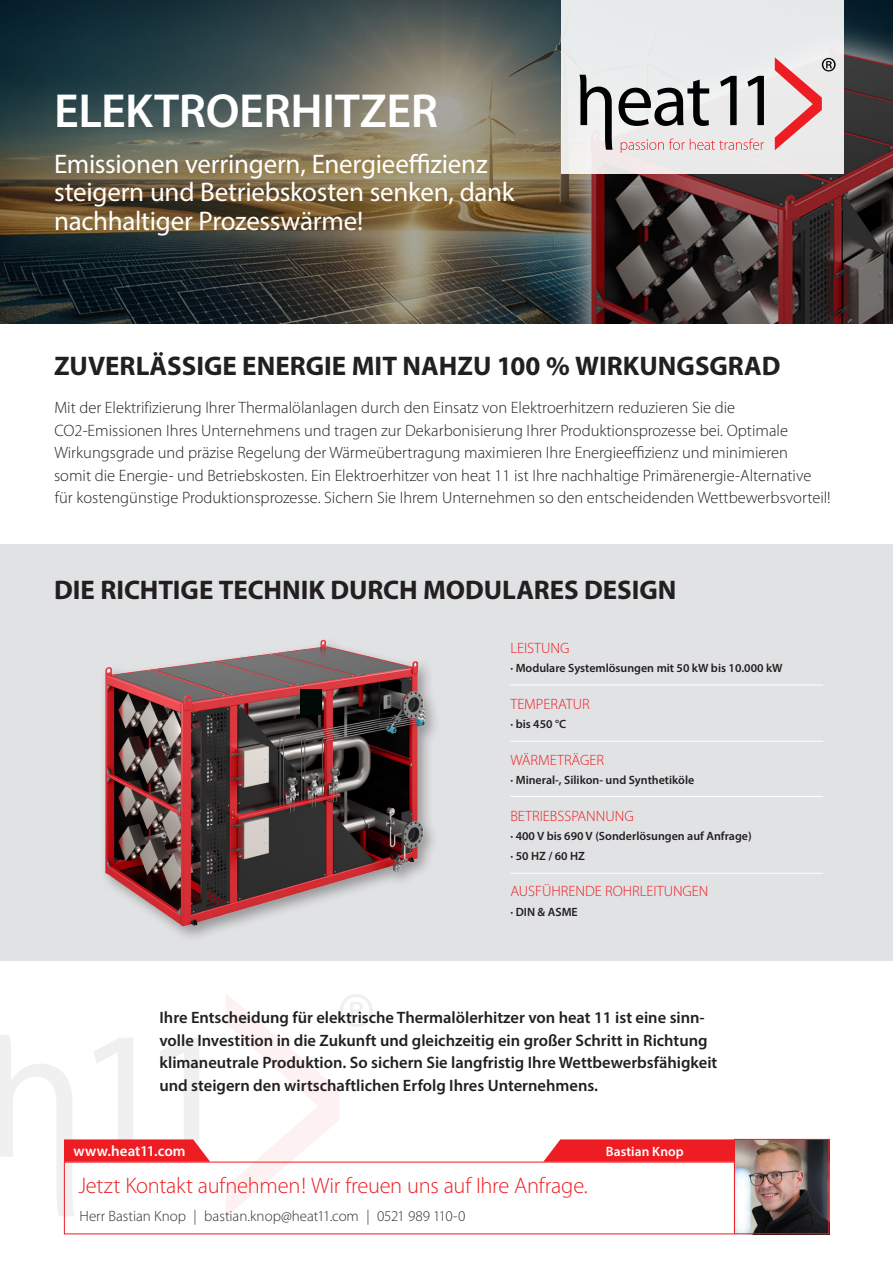
<style>
.page{position:relative;width:893px;height:1263px;background:#fff}
.page>*{position:absolute;margin:0;border:0;box-sizing:border-box;transform-origin:0 0}
.t1{font:600 48px "Myriad Pro";letter-spacing:-.005em;color:#fff}
.t2{font:27px/28.5px "Myriad Pro";letter-spacing:-.01em;color:#fff}
.headline_englisch_NEU{font:700 27px "Myriad Pro";color:#231f20}
.Main_Head{font:300 22.5px "Myriad Pro";letter-spacing:-.015em;color:#ee1d23}
.t3{font:300 16.5px/22.5px "Myriad Pro";color:#231f20}
.t4{font:600 16.5px/22.5px "Myriad Pro";color:#231f20}
.t5{font:300 15px "Myriad Pro";color:#ee1d23}
.Text_groß_Light{font:300 15px "Myriad Pro";letter-spacing:-.005em;color:#312f30}
.t6{font:600 15px "Myriad Pro";color:#fff}
.t7{font:600 13.5px "Myriad Pro";letter-spacing:.005em;color:#fff}
.t8{font:600 12px/19.5px "Myriad Pro";color:#231f20}
</style>
<div class="page">
<div style="left:0;top:544px;width:893px;height:417px;background:#e1e2e4"></div>
<svg style="left:226px;top:994px;width:147px;height:223px"></svg>
<img style="left:0;top:0;width:893px;height:323px">
<div style="left:561px;top:0;width:283px;height:173px;background:#e8eaeb"></div>
<svg style="left:775px;top:57px;width:61px;height:93px"></svg>
<svg style="left:579px;top:75px;width:185px;height:78px"></svg>
<img style="left:736px;top:1141px;width:91px;height:91px">
<div style="left:734px;top:1139px;width:95px;height:95px;border:1px solid #ee1d23"></div>
<svg style="left:0;top:1035px;width:210px;height:181px"></svg>
<svg style="left:543px;top:1139px;width:191px;height:23px;background:#ef2c32"></svg>
<img style="left:105px;top:639px;width:323px;height:290px">
<hr style="left:510px;top:685px;width:313px;height:1px;background:#fff">
<hr style="left:510px;top:741px;width:313px;height:1px;background:#fff">
<hr style="left:510px;top:796px;width:313px;height:1px;background:#fff">
<hr style="left:510px;top:873px;width:313px;height:1px;background:#fff">
<div style="left:300px;top:689px;width:21px;height:26px;background:#000b08"></div>
<p class="t1" style="left:54px;top:81px;width:385px">ELEKTROERHITZER</p>
<p class="t2" style="left:54px;top:149px;width:462px">Emissionen verringern, Energieeffizienz steigern und Betriebskosten senken, dank nachhaltiger Prozesswärme!</p>
<p class="headline_englisch_NEU" style="left:54px;top:349px;width:728px">ZUVERLÄSSIGE ENERGIE MIT NAHZU 100 % WIRKUNGSGRAD</p>
<p class="t3" style="left:54px;top:396px;width:778px">Mit der Elektrifizierung Ihrer Thermalölanlagen durch den Einsatz von Elektroerhitzern reduzieren Sie die CO2-Emissionen Ihres Unternehmens und tragen zur Dekarbonisierung Ihrer Produktionsprozesse bei. Optimale Wirkungsgrade und präzise Regelung der Wärmeübertragung maximieren Ihre Energieeffizienz und minimieren<br>somit die Energie- und Betriebskosten. Ein Elektroerhitzer von heat 11 ist Ihre nachhaltige Primärenergie-Alternative für kostengünstige Produktionsprozesse. Sichern Sie Ihrem Unternehmen so den entscheidenden Wettbewerbsvorteil!</p>
<p class="headline_englisch_NEU" style="left:54px;top:572px;width:624px">DIE RICHTIGE TECHNIK DURCH MODULARES DESIGN</p>
<p class="t5" style="left:510px;top:638px;width:61px">LEISTUNG</p>
<p class="t8" style="left:510px;top:658px;width:274px">· Modulare Systemlösungen mit 50 kW bis 10.000 kW</p>
<p class="t5" style="left:510px;top:694px;width:81px">TEMPERATUR</p>
<p class="t8" style="left:510px;top:714px;width:57px">· bis 450 °C</p>
<p class="t5" style="left:510px;top:750px;width:95px">WÄRMETRÄGER</p>
<p class="t8" style="left:510px;top:770px;width:185px">· Mineral-, Silikon- und Synthetiköle</p>
<p class="t5" style="left:510px;top:806px;width:125px">BETRIEBSSPANNUNG</p>
<p class="t8" style="left:510px;top:826px;width:243px">· 400 V bis 690 V (Sonderlösungen auf Anfrage) · 50 HZ / 60 HZ</p>
<p class="t5" style="left:510px;top:882px;width:200px">AUSFÜHRENDE ROHRLEITUNGEN</p>
<p class="t8" style="left:510px;top:901px;width:69px">· DIN &amp; ASME</p>
<p class="t4" style="left:159px;top:1006px;width:559px">Ihre Entscheidung für elektrische Thermalölerhitzer von heat 11 ist eine sinn&shy;volle Investition in die Zukunft und gleichzeitig ein großer Schritt in Richtung klimaneutrale Produktion. So sichern Sie langfristig Ihre Wettbewerbsfähigkeit und steigern den wirtschaftlichen Erfolg Ihres Unternehmens.</p>
<p class="t6" style="left:73px;top:1141px;width:114px">www.heat11.com</p>
<p class="t7" style="left:606px;top:1142px;width:79px">Bastian Knop</p>
<p class="Main_Head" style="left:78px;top:1172px;width:511px">Jetzt Kontakt aufnehmen! Wir freuen uns auf Ihre Anfrage.</p>
<p class="Text_groß_Light" style="left:80px;top:1207px;width:387px">Herr Bastian Knop | bastian.knop@heat11.com | 0521 989 110-0</p>
</div>
